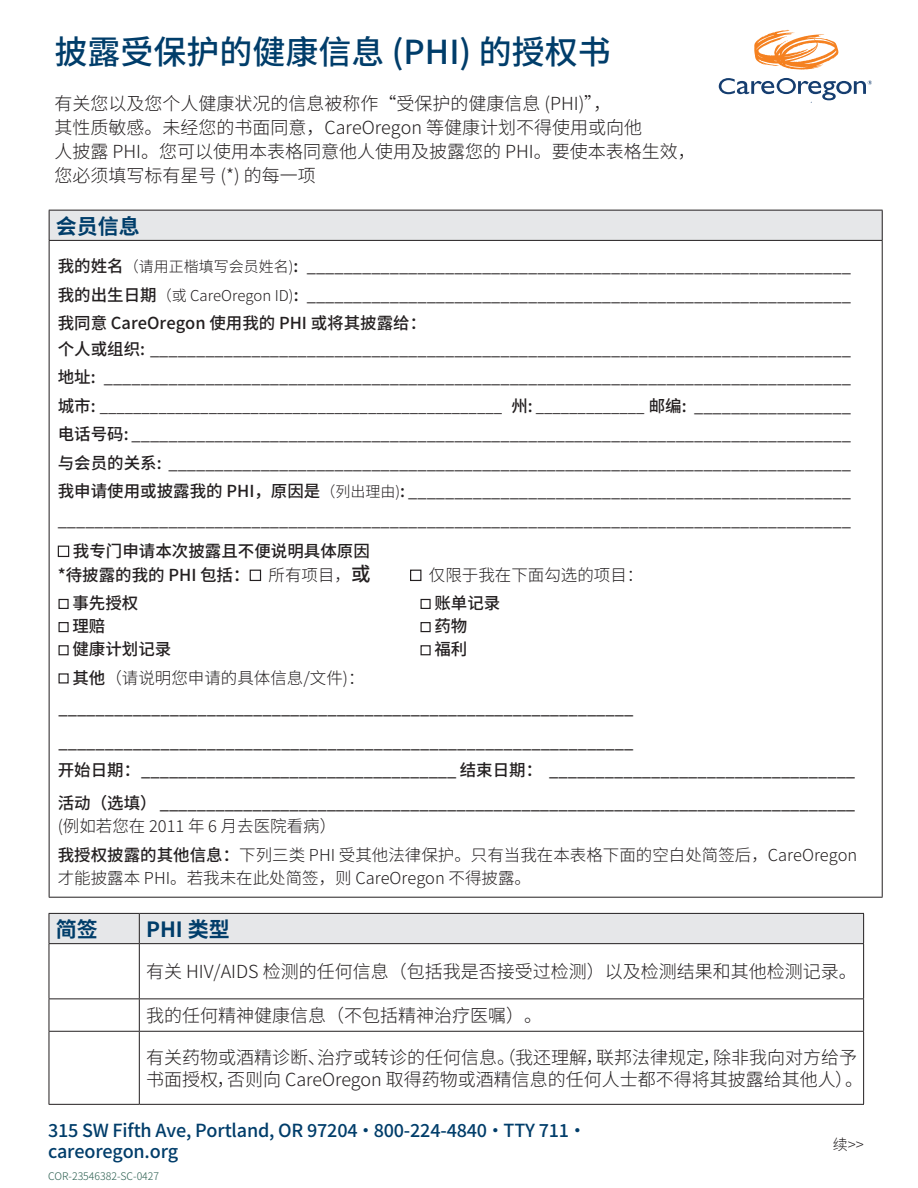
<style>
.page{position:relative;width:918px;height:1188px;background:#fff}
.page>*{position:absolute;margin:0;border:0;box-sizing:border-box;transform-origin:0 0}
.Heading_1{font:500 33px "Noto Sans SC";color:#003d6a}
.Form_Field_Subheads{font:700 21px "Noto Sans SC";color:#003d6a}
.Body{font:300 18px/22.5px "Noto Sans SC";color:#231f20}
.Heading_1-2{font:300 18px/24px "Noto Sans SC";color:#231f20}
.Body-2{font:500 18px/21.6px "Noto Sans SC";letter-spacing:-.01em;color:#003d6a}
.Paragraph_11_14_0_5{font:16.5px "Noto Sans SC";color:#231f20}
.Body_small{font:500 16.5px "Noto Sans SC";color:#231f20}
.Body_small-2{font:300 16.5px/22.5px "Noto Sans SC";color:#231f20}
.Paragraph_11_14_0_0{font:500 16.5px "Noto Sans SC";color:#231f20}
.Body_small-3{font:15px "Noto Sans SC";color:#231f20}
.Body-3{font:300 15px "Noto Sans SC";color:#231f20}
.Body-4{font:300 10.5px "Noto Sans SC";color:#285c4d}
.s1{font-weight:500}
.s2{font-weight:300;font-size:15px}
.s3{font-weight:500;font-size:16.5px}
.s4{font-size:16.5px}
.s5{font-weight:300}
.s6{font-size:19.5px}
</style>
<div class="page">
<div style="left:49px;top:210px;width:833px;height:30px;background:#e6e7e9"></div>
<hr style="left:49px;top:210px;width:834px;height:1px;background:#231f20">
<svg style="left:49px;top:211px;width:1px;height:29px"></svg>
<svg style="left:882px;top:211px;width:1px;height:29px"></svg>
<hr style="left:49px;top:240px;width:834px;height:1px;background:#231f20">
<hr style="left:49px;top:241px;width:1px;height:656px;background:#231f20">
<hr style="left:882px;top:241px;width:1px;height:656px;background:#231f20">
<hr style="left:49px;top:897px;width:834px;height:1px;background:#231f20">
<div style="left:58px;top:546px;width:11px;height:11px;border:1px solid #231f20"></div>
<div style="left:250px;top:570px;width:11px;height:11px;border:1px solid #231f20"></div>
<div style="left:410px;top:570px;width:11px;height:11px;border:1px solid #231f20"></div>
<svg style="left:754px;top:30px;width:84px;height:40px"></svg>
<svg style="left:719px;top:78px;width:153px;height:25px"></svg>
<div style="left:59px;top:599px;width:10px;height:10px;border:1px solid #231f20"></div>
<div style="left:59px;top:622px;width:10px;height:10px;border:1px solid #231f20"></div>
<div style="left:59px;top:645px;width:10px;height:10px;border:1px solid #231f20"></div>
<div style="left:421px;top:599px;width:10px;height:10px;border:1px solid #231f20"></div>
<div style="left:421px;top:622px;width:10px;height:10px;border:1px solid #231f20"></div>
<div style="left:421px;top:645px;width:10px;height:10px;border:1px solid #231f20"></div>
<svg style="left:50px;top:944px;width:813px;height:160px"></svg>
<div style="left:49px;top:913px;width:815px;height:30px;background:#e6e7e9"></div>
<hr style="left:49px;top:943px;width:90px;height:1px;background:#231f20">
<hr style="left:49px;top:944px;width:1px;height:54px;background:#231f20">
<hr style="left:139px;top:943px;width:725px;height:1px;background:#231f20">
<hr style="left:139px;top:944px;width:1px;height:54px;background:#231f20">
<hr style="left:863px;top:944px;width:1px;height:54px;background:#231f20">
<hr style="left:49px;top:998px;width:90px;height:1px;background:#231f20">
<hr style="left:49px;top:999px;width:1px;height:32px;background:#231f20">
<hr style="left:139px;top:998px;width:725px;height:1px;background:#231f20">
<hr style="left:139px;top:999px;width:1px;height:32px;background:#231f20">
<hr style="left:863px;top:999px;width:1px;height:32px;background:#231f20">
<hr style="left:49px;top:1031px;width:90px;height:1px;background:#231f20">
<hr style="left:49px;top:1032px;width:1px;height:72px;background:#231f20">
<hr style="left:139px;top:1031px;width:725px;height:1px;background:#231f20">
<hr style="left:139px;top:1032px;width:1px;height:72px;background:#231f20">
<hr style="left:863px;top:1032px;width:1px;height:72px;background:#231f20">
<hr style="left:49px;top:1104px;width:90px;height:1px;background:#231f20">
<hr style="left:139px;top:1104px;width:725px;height:1px;background:#231f20">
<p class="Heading_1" style="left:54px;top:33px;width:558px">披露受保护的健康信息 (PHI) 的授权书</p>
<p class="Heading_1-2" style="left:54px;top:92px;width:643px">有关您以及您个人健康状况的信息被称作“受保护的健康信息 (PHI)”，<br>其性质敏感。未经您的书面同意，CareOregon 等健康计划不得使用或向他<br>人披露 PHI。您可以使用本表格同意他人使用及披露您的 PHI。要使本表格生效，您必须填写标有星号 (*) 的每一项</p>
<p class="Form_Field_Subheads" style="left:56px;top:214px;width:85px">会员信息</p>
<p class="Paragraph_11_14_0_5" style="left:58px;top:257px;width:795px"><span class="s1">我的姓名</span><span class="s2">（请用正楷填写会员姓名)</span><span class="s1">:</span>_ ___________________________________________________________</p>
<p class="Paragraph_11_14_0_5" style="left:58px;top:285px;width:795px"><span class="s1">我的出生日期</span><span class="s2">（或 CareOregon ID)</span><span class="s1">:</span>_ ___________________________________________________________</p>
<p class="Paragraph_11_14_0_0" style="left:58px;top:314px;width:370px">我同意 CareOregon 使用我的 PHI 或将其披露给：</p>
<p class="Paragraph_11_14_0_5" style="left:58px;top:339px;width:795px"><span class="s1">个人或组织:</span>_____________________________________________________________________________</p>
<p class="Paragraph_11_14_0_5" style="left:58px;top:368px;width:795px"><span class="s1">地址:</span>_ _________________________________________________________________________________</p>
<p class="Body_small-3" style="left:58px;top:398px;width:795px"><span class="s3">城市:</span>_________________________________________________ <span class="s3">州:</span>______________ <span class="s3">邮编:</span><span class="s4">_ _________________</span></p>
<p class="Paragraph_11_14_0_5" style="left:58px;top:425px;width:795px"><span class="s1">电话号码:</span>_______________________________________________________________________________</p>
<p class="Paragraph_11_14_0_5" style="left:58px;top:453px;width:795px"><span class="s1">与会员的关系:</span>_ __________________________________________________________________________</p>
<p class="Paragraph_11_14_0_5" style="left:58px;top:482px;width:795px"><span class="s1">我申请使用或披露我的 PHI，原因是</span><span class="s2">（列出理由)</span><span class="s1">:</span>_________________________________________________</p>
<p class="Paragraph_11_14_0_5" style="left:58px;top:510px;width:795px">______________________________________________________________________________________</p>
<p class="Body_small" style="left:73px;top:542px;width:299px">我专门申请本次披露且不便说明具体原因</p>
<p class="Body_small" style="left:58px;top:566px;width:314px">*待披露的我的 PHI 包括： <span class="s5">所有项目，</span><span class="s6">或</span></p>
<p class="Body_small-2" style="left:429px;top:564px;width:216px">仅限于我在下面勾选的项目：</p>
<p class="Body_small" style="left:72px;top:594px;width:67px">事先授权</p>
<p class="Body_small" style="left:72px;top:617px;width:34px">理赔</p>
<p class="Body_small" style="left:72px;top:640px;width:100px">健康计划记录</p>
<p class="Body_small" style="left:434px;top:594px;width:67px">账单记录</p>
<p class="Body_small" style="left:434px;top:617px;width:34px">药物</p>
<p class="Body_small" style="left:434px;top:640px;width:34px">福利</p>
<p class="Body_small-2" style="left:72px;top:667px;width:294px"><span class="s1">其他</span>（请说明您申请的具体信息/文件)：</p>
<p class="Body_small" style="left:58px;top:699px;width:576px">______________________________________________________________</p>
<p class="Body_small" style="left:58px;top:733px;width:576px">______________________________________________________________</p>
<p class="Body_small" style="left:58px;top:761px;width:799px">开始日期：__________________________________ 结束日期： _________________________________</p>
<p class="Body_small" style="left:58px;top:794px;width:799px">活动（选填） ___________________________________________________________________________</p>
<p class="Body_small-2" style="left:58px;top:815px;width:280px">(例如若您在 2011 年 6 月去医院看病）</p>
<p class="Body_small-2" style="left:58px;top:844px;width:801px"><span class="s1">我授权披露的其他信息：</span>下列三类 PHI 受其他法律保护。只有当我在本表格下面的空白处简签后，CareOregon才能披露本 PHI。若我未在此处简签，则 CareOregon 不得披露。</p>
<p class="Form_Field_Subheads" style="left:56px;top:917px;width:43px">简签</p>
<p class="Form_Field_Subheads" style="left:146px;top:917px;width:85px">PHI 类型</p>
<p class="Body" style="left:146px;top:961px;width:712px">有关 HIV/AIDS 检测的任何信息（包括我是否接受过检测）以及检测结果和其他检测记录。</p>
<p class="Body" style="left:146px;top:1005px;width:398px">我的任何精神健康信息（不包括精神治疗医嘱）。</p>
<p class="Body" style="left:146px;top:1046px;width:718px">有关药物或酒精诊断、治疗或转诊的任何信息。（我还理解，联邦法律规定，除非我向对方给予书面授权，否则向 CareOregon 取得药物或酒精信息的任何人士都不得将其披露给其他人）。</p>
<p class="Body-2" style="left:48px;top:1120px;width:540px">315 SW Fifth Ave, Portland, OR 97204• 800-224-4840 • TTY 711• careoregon.org</p>
<p class="Body-4" style="left:48px;top:1170px;width:113px">COR-23546382-SC-0427</p>
<p class="Body-3" style="left:833px;top:1136px;width:33px">续&gt;&gt;</p>
</div>
